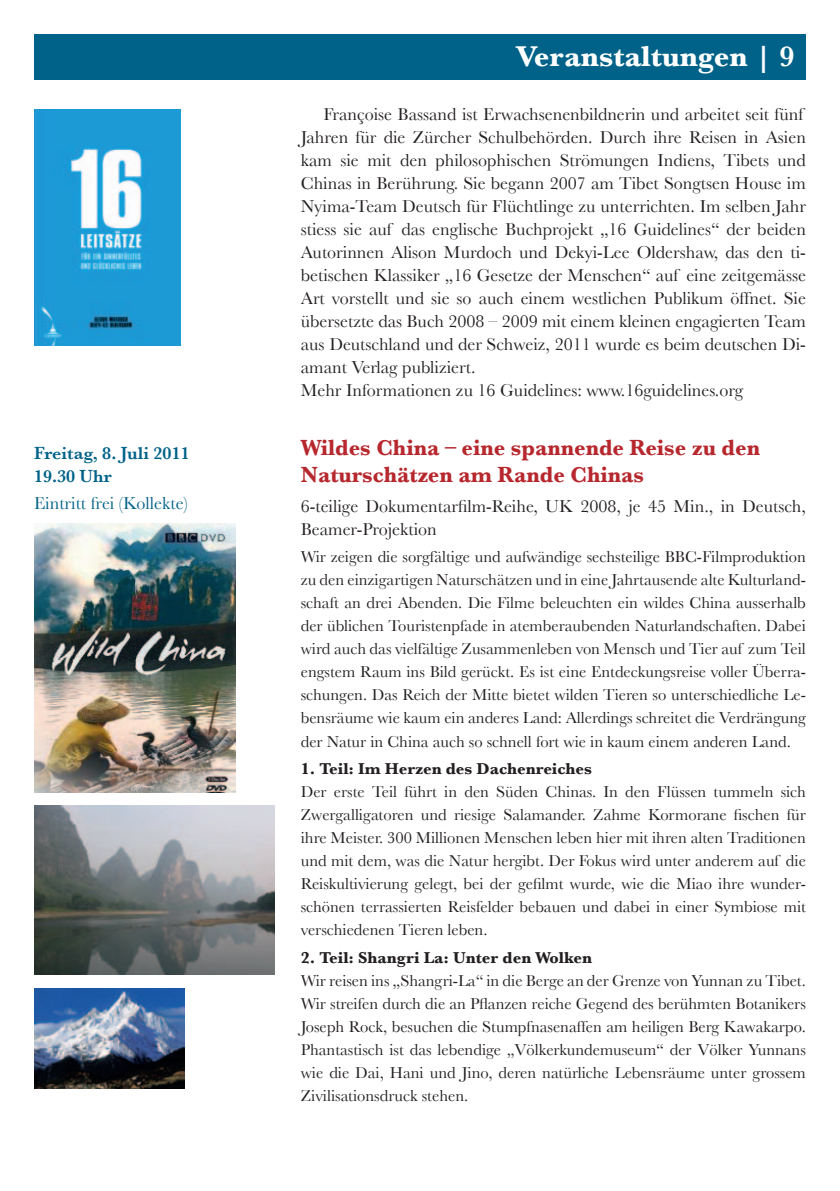
<style>
.page{position:relative;width:840px;height:1191px;background:#fff}
.page>*{position:absolute;margin:0;border:0;box-sizing:border-box;transform-origin:0 0}
.t1{font:700 30px "Baskerville";color:#fff}
.t2{font:700 23px/27px "Baskerville";color:#b7282e;scale:.96 1}
.t3{font:18px/23px "Baskerville";color:#231f20}
.t4{font:600 18px/23px "Baskerville";color:#006288}
.t5{font:18px "Baskerville";color:#006288}
.t6{font:16.4px/23px "Baskerville";color:#231f20;text-align:justify}
.t7{font:700 16.4px "Baskerville";color:#231f20}
.s1{font-weight:600}
</style>
<div class="page">
<div style="left:34px;top:34px;width:771px;height:45px;background:#006288"></div>
<img style="left:34px;top:109px;width:146px;height:236px">
<img style="left:34px;top:806px;width:240px;height:168px">
<img style="left:34px;top:988px;width:150px;height:101px">
<img style="left:34px;top:523px;width:201px;height:269px">
<p class="t4" style="left:34px;top:441px;width:157px">Freitag, 8. Juli 2011<br>19.30 Uhr</p>
<p class="t5" style="left:34px;top:493px;width:155px">Eintritt frei (Kollekte)</p>
<h1 class="t1" style="left:515px;top:38px;width:280px">Veranstaltungen <span class="s1">| 9</span></h1>
<p class="t3" style="left:300px;top:102px;width:506px;text-indent:23px">Françoise Bassand ist Erwachsenenbildnerin und arbeitet seit fünf Jahren für die Zürcher Schulbehörden. Durch ihre Reisen in Asien kam sie mit den philosophischen Strömungen Indiens, Tibets und Chinas in Berührung. Sie begann 2007 am Tibet Songtsen House im Nyima-Team Deutsch für Flüchtlinge zu unterrichten. Im selben Jahr stiess sie auf das englische Buchprojekt „16 Guidelines“ der beiden Autorinnen Alison Murdoch und Dekyi-Lee Oldershaw, das den ti&shy;betischen Klassiker „16 Gesetze der Menschen“ auf eine zeitgemässe Art vorstellt und sie so auch einem westlichen Publikum öffnet. Sie übersetzte das Buch 2008 – 2009 mit einem kleinen engagierten Team aus Deutschland und der Schweiz, 2011 wurde es beim deutschen Di&shy;amant Verlag publiziert.<br>Mehr Informationen zu 16 Guidelines: www.16guidelines.org</p>
<h2 class="t2" style="left:300px;top:434px;width:479px">Wildes China – eine spannende Reise zu den<br>Naturschätzen am Rande Chinas</h2>
<p class="t3" style="left:300px;top:494px;width:506px">6-teilige Dokumentarfilm-Reihe, UK 2008, je 45 Min., in Deutsch,<br>Beamer-Projektion</p>
<p class="t6" style="left:300px;top:545px;width:506px">Wir zeigen die sorgfältige und aufwändige sechsteilige BBC-Filmproduktion zu den einzigartigen Naturschätzen und in eine Jahrtausende alte Kulturland&shy;schaft an drei Abenden. Die Filme beleuchten ein wildes China ausserhalb der üblichen Touristenpfade in atemberaubenden Naturlandschaften. Dabei wird auch das vielfältige Zusammenleben von Mensch und Tier auf zum Teil engstem Raum ins Bild gerückt. Es ist eine Entdeckungsreise voller Überra&shy;schungen. Das Reich der Mitte bietet wilden Tieren so unterschiedliche Le&shy;bensräume wie kaum ein anderes Land: Allerdings schreitet die Verdrängung der Natur in China auch so schnell fort wie in kaum einem anderen Land.</p>
<p class="t7" style="left:300px;top:759px;width:292px">1. Teil: Im Herzen des Dachenreiches</p>
<p class="t6" style="left:300px;top:780px;width:506px">Der erste Teil führt in den Süden Chinas. In den Flüssen tummeln sich Zwergalligatoren und riesige Salamander. Zahme Kormorane fischen für ihre Meister. 300 Millionen Menschen leben hier mit ihren alten Traditionen und mit dem, was die Natur hergibt. Der Fokus wird unter anderem auf die Reiskultivierung gelegt, bei der gefilmt wurde, wie die Miao ihre wunder&shy;schönen terrassierten Reisfelder bebauen und dabei in einer Symbiose mit verschiedenen Tieren leben.</p>
<p class="t7" style="left:300px;top:947px;width:292px">2. Teil: Shangri La: Unter den Wolken</p>
<p class="t6" style="left:300px;top:968px;width:506px">Wir reisen ins „Shangri-La“ in die Berge an der Grenze von Yunnan zu Tibet.<br>Wir streifen durch die an Pflanzen reiche Gegend des berühmten Botanikers Joseph Rock, besuchen die Stumpfnasenaffen am heiligen Berg Kawakarpo.<br>Phantastisch ist das lebendige „Völkerkundemuseum“ der Völker Yunnans wie die Dai, Hani und Jino, deren natürliche Lebensräume unter grossem Zivilisationsdruck stehen.</p>
</div>
